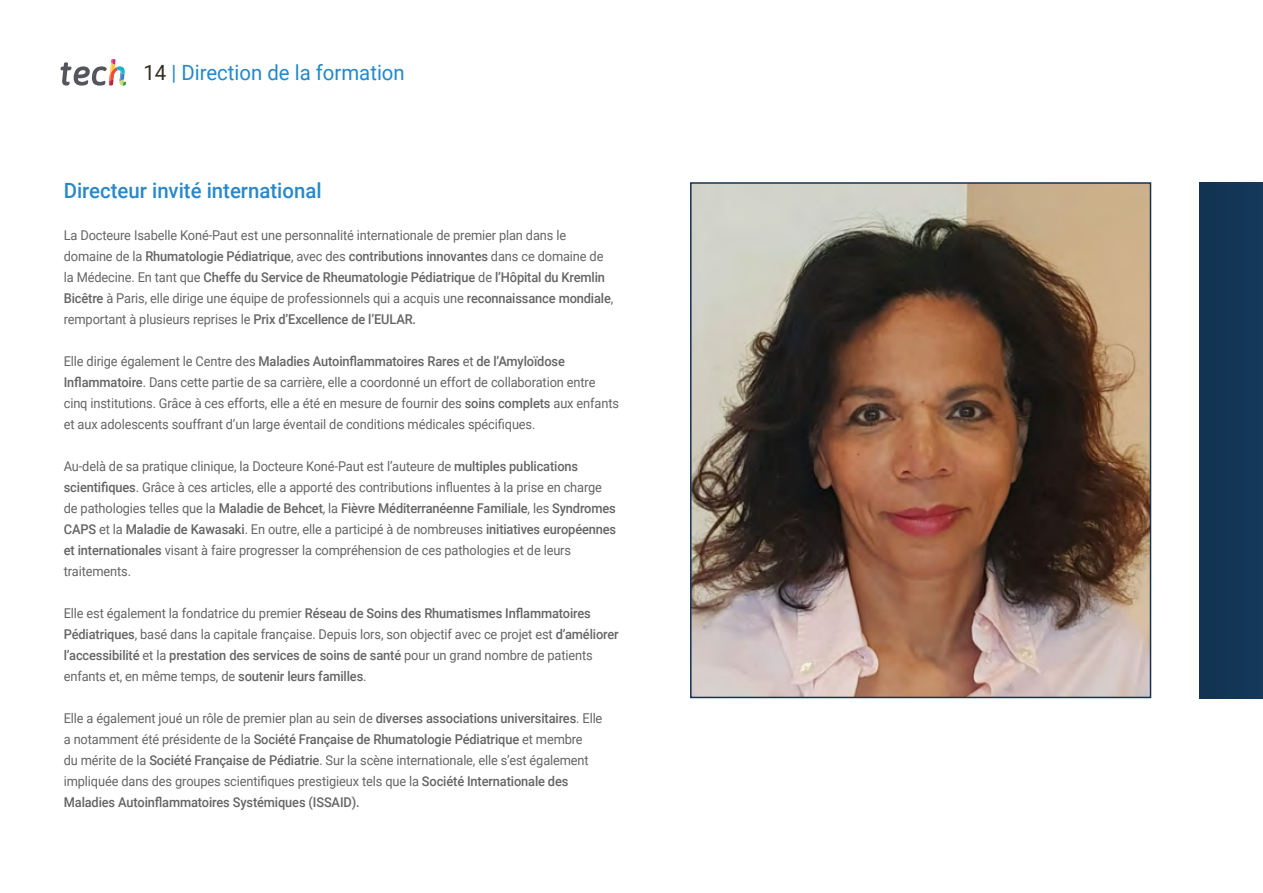
<style>
.page{position:relative;width:1263px;height:893px;background:#fff}
.page>*{position:absolute;margin:0;border:0;box-sizing:border-box;transform-origin:0 0}
.t1{font:500 21px "Roboto";color:#2988c9}
.t2{font:21px "Roboto";color:#2488c9}
.t3{font:13.5px/21px "Roboto";letter-spacing:-.01em;color:#656565;scale:.95 1}
.s1{color:#312e20}
.s2{font-weight:500}
</style>
<div class="page">
<img style="left:693px;top:185px;width:455px;height:510px">
<div style="left:690px;top:182px;width:461px;height:516px;border:2px solid #123352"></div>
<div style="left:1199px;top:182px;width:64px;height:516px;background:#133556"></div>
<svg style="left:61px;top:59px;width:65px;height:27px"></svg>
<h1 class="t2" style="left:144px;top:57px;width:263px"><span class="s1">14</span> | Direction de la formation</h1>
<h1 class="t1" style="left:64px;top:176px;width:259px">Directeur invité international</h1>
<p class="t3" style="left:64px;top:224px;width:580px">La Docteure Isabelle Koné-Paut est une personnalité internationale de premier plan dans le domaine de la <span class="s2">Rhumatologie Pédiatrique</span>, avec des <span class="s2">contributions innovantes</span> dans ce domaine de la Médecine. En tant que <span class="s2">Cheffe du Service de Rheumatologie Pédiatrique</span> de <span class="s2">l’Hôpital du Kremlin Bicêtre</span> à Paris, elle dirige une équipe de professionnels qui a acquis une <span class="s2">reconnaissance mondiale</span>, remportant à plusieurs reprises le <span class="s2">Prix d’Excellence de l’EULAR.</span></p>
<p class="t3" style="left:64px;top:350px;width:586px">Elle dirige également le Centre des <span class="s2">Maladies Autoinflammatoires Rares</span> et <span class="s2">de l’Amyloïdose Inflammatoire</span>. Dans cette partie de sa carrière, elle a coordonné un effort de collaboration entre cinq institutions. Grâce à ces efforts, elle a été en mesure de fournir des <span class="s2">soins complets</span> aux enfants et aux adolescents souffrant d’un large éventail de conditions médicales spécifiques.</p>
<p class="t3" style="left:64px;top:455px;width:583px">Au-delà de sa pratique clinique, la Docteure Koné-Paut est l’auteure de <span class="s2">multiples publications scientifiques</span>. Grâce à ces articles, elle a apporté des contributions influentes à la prise en charge de pathologies telles que la <span class="s2">Maladie de Behcet</span>, la <span class="s2">Fièvre Méditerranéenne Familiale</span>, les <span class="s2">Syndromes CAPS</span> et la <span class="s2">Maladie de Kawasaki</span>. En outre, elle a participé à de nombreuses <span class="s2">initiatives européennes et internationales</span> visant à faire progresser la compréhension de ces pathologies et de leurs traitements.</p>
<p class="t3" style="left:64px;top:602px;width:586px">Elle est également la fondatrice du premier <span class="s2">Réseau de Soins des Rhumatismes Inflammatoires Pédiatriques</span>, basé dans la capitale française. Depuis lors, son objectif avec ce projet est <span class="s2">d’améliorer l’accessibilité</span> et la <span class="s2">prestation des services de soins de santé</span> pour un grand nombre de patients enfants et, en même temps, de <span class="s2">soutenir leurs familles</span>.</p>
<p class="t3" style="left:64px;top:707px;width:568px">Elle a également joué un rôle de premier plan au sein de <span class="s2">diverses associations universitaires</span>. Elle a notamment été présidente de la <span class="s2">Société Française de Rhumatologie Pédiatrique</span> et membre<br>du mérite de la <span class="s2">Société Française de Pédiatrie</span>. Sur la scène internationale, elle s’est également impliquée dans des groupes scientifiques prestigieux tels que la <span class="s2">Société Internationale des Maladies Autoinflammatoires Systémiques (ISSAID).</span></p>
</div>
